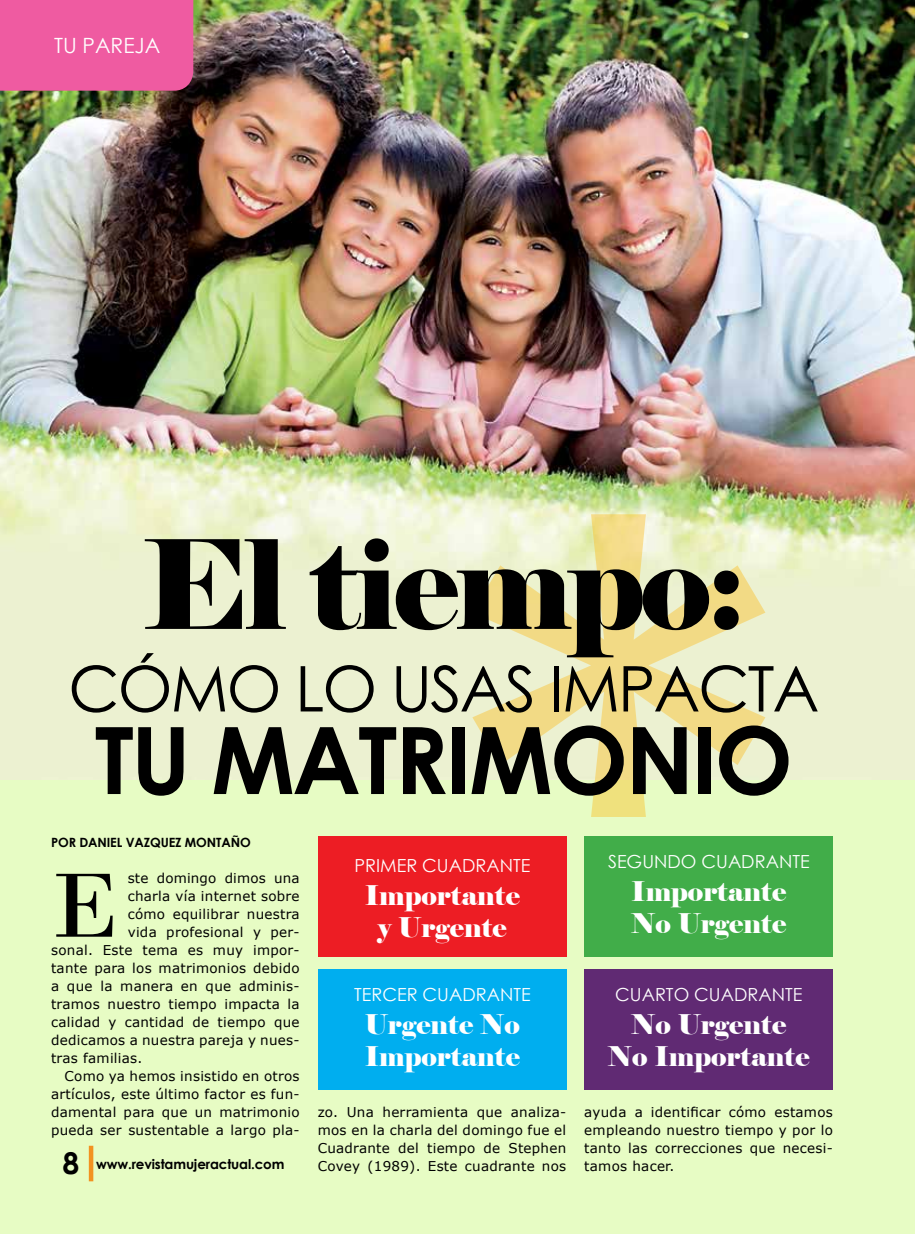
<style>
.page{position:relative;width:915px;height:1234px;background:#fff}
.page>*{position:absolute;margin:0;border:0;box-sizing:border-box;transform-origin:0 0}
.t1{font:123px "Elephant";letter-spacing:-.03em;color:#000}
.t2{font:96px "Bodoni";color:#000}
.t3{font:700 93px "Century Gothic";letter-spacing:-.03em;color:#000}
.t4{font:63px "Century Gothic";letter-spacing:-.03em;color:#000}
.t5{font:700 30px "Century Gothic";color:#000}
.t6{font:27px/32.4px "Elephant";color:#fff;text-align:center}
.t7{font:21px "Century Gothic";color:#fff}
.t8{font:18px "Century Gothic";color:#fff}
.t9{font:13.5px/18px "Verdana";letter-spacing:.02em;color:#000;text-align:justify}
.t10{font:700 13.5px "Century Gothic";letter-spacing:-.01em;color:#000}
.t11{font:700 12.75px "Century Gothic";letter-spacing:-.01em;color:#000}
</style>
<div class="page">
<div style="left:0;top:0;width:914px;height:1233px;background:#e7fcc4"></div>
<img style="left:0;top:0;width:914px;height:779px">
<svg style="left:472px;top:514px;width:293px;height:302px"></svg>
<div style="left:0;top:0;width:193px;height:91px;background:#ef5ba1"></div>
<div style="left:318px;top:836px;width:248px;height:121px;background:#ed1d24"></div>
<div style="left:318px;top:969px;width:248px;height:120px;background:#00aeef"></div>
<div style="left:584px;top:836px;width:249px;height:121px;background:#41ad49"></div>
<div style="left:584px;top:969px;width:249px;height:120px;background:#602a73"></div>
<hr style="left:89px;top:1145px;width:4px;height:35px;background:#f29220">
<h3 class="t7" style="left:54px;top:31px;width:108px">TU PAREJA</h3>
<h1 class="t1" style="left:142px;top:508px;width:605px">El tiempo:</h1>
<h3 class="t4" style="left:68px;top:644px;width:752px">CÓMO LO USAS IMPACTA</h3>
<h3 class="t3" style="left:95px;top:689px;width:699px">TU MATRIMONIO</h3>
<p class="t11" style="left:51px;top:832px;width:201px">POR DANIEL VAZQUEZ MONTAÑO</p>
<h2 class="t2" style="left:51px;top:848px;width:68px">E</h2>
<p class="t9" style="left:128px;top:868px;width:173px">ste domingo dimos una</p>
<p class="t9" style="left:128px;top:886px;width:173px">charla vía internet sobre</p>
<p class="t9" style="left:128px;top:904px;width:173px">cómo equilibrar nuestra</p>
<p class="t9" style="left:128px;top:922px;width:173px">vida profesional y per-</p>
<p class="t9" style="left:51px;top:940px;width:250px">sonal. Este tema es muy impor-</p>
<p class="t9" style="left:51px;top:958px;width:250px">tante para los matrimonios debido</p>
<p class="t9" style="left:51px;top:976px;width:250px">a que la manera en que adminis-</p>
<p class="t9" style="left:51px;top:994px;width:250px">tramos nuestro tiempo impacta la</p>
<p class="t9" style="left:51px;top:1012px;width:250px">calidad y cantidad de tiempo que</p>
<p class="t9" style="left:51px;top:1030px;width:250px">dedicamos a nuestra pareja y nues-</p>
<p class="t9" style="left:51px;top:1048px;width:93px">tras familias.</p>
<p class="t9" style="left:65px;top:1066px;width:236px">Como ya hemos insistido en otros</p>
<p class="t9" style="left:51px;top:1084px;width:250px">artículos, este último factor es fun-</p>
<p class="t9" style="left:51px;top:1102px;width:250px">damental para que un matrimonio</p>
<p class="t9" style="left:51px;top:1120px;width:250px">pueda ser sustentable a largo pla-</p>
<h3 class="t5" style="left:62px;top:1140px;width:18px">8</h3>
<p class="t10" style="left:96px;top:1153px;width:190px">www.revistamujeractual.com</p>
<h3 class="t8" style="left:354px;top:852px;width:177px">PRIMER CUADRANTE</h3>
<h3 class="t6" style="left:364px;top:878px;width:157px">Importante y Urgente</h3>
<h3 class="t8" style="left:354px;top:981px;width:178px">TERCER CUADRANTE</h3>
<h3 class="t6" style="left:364px;top:1007px;width:157px;text-align:left">Urgente No<br>Importante</h3>
<h3 class="t8" style="left:607px;top:849px;width:203px">SEGUNDO CUADRANTE</h3>
<h3 class="t6" style="left:631px;top:875px;width:157px;text-align:left">Importante<br>No Urgente</h3>
<h3 class="t8" style="left:615px;top:981px;width:188px">CUARTO CUADRANTE</h3>
<h3 class="t6" style="left:607px;top:1007px;width:203px">No Urgente<br>No Importante</h3>
<p class="t9" style="left:317px;top:1102px;width:250px">zo. Una herramienta que analiza&shy;mos en la charla del domingo fue el Cuadrante del tiempo de Stephen Covey (1989). Este cuadrante nos</p>
<p class="t9" style="left:584px;top:1102px;width:250px">ayuda a identificar cómo estamos empleando nuestro tiempo y por lo tanto las correcciones que necesi&shy;tamos hacer.</p>
</div>
